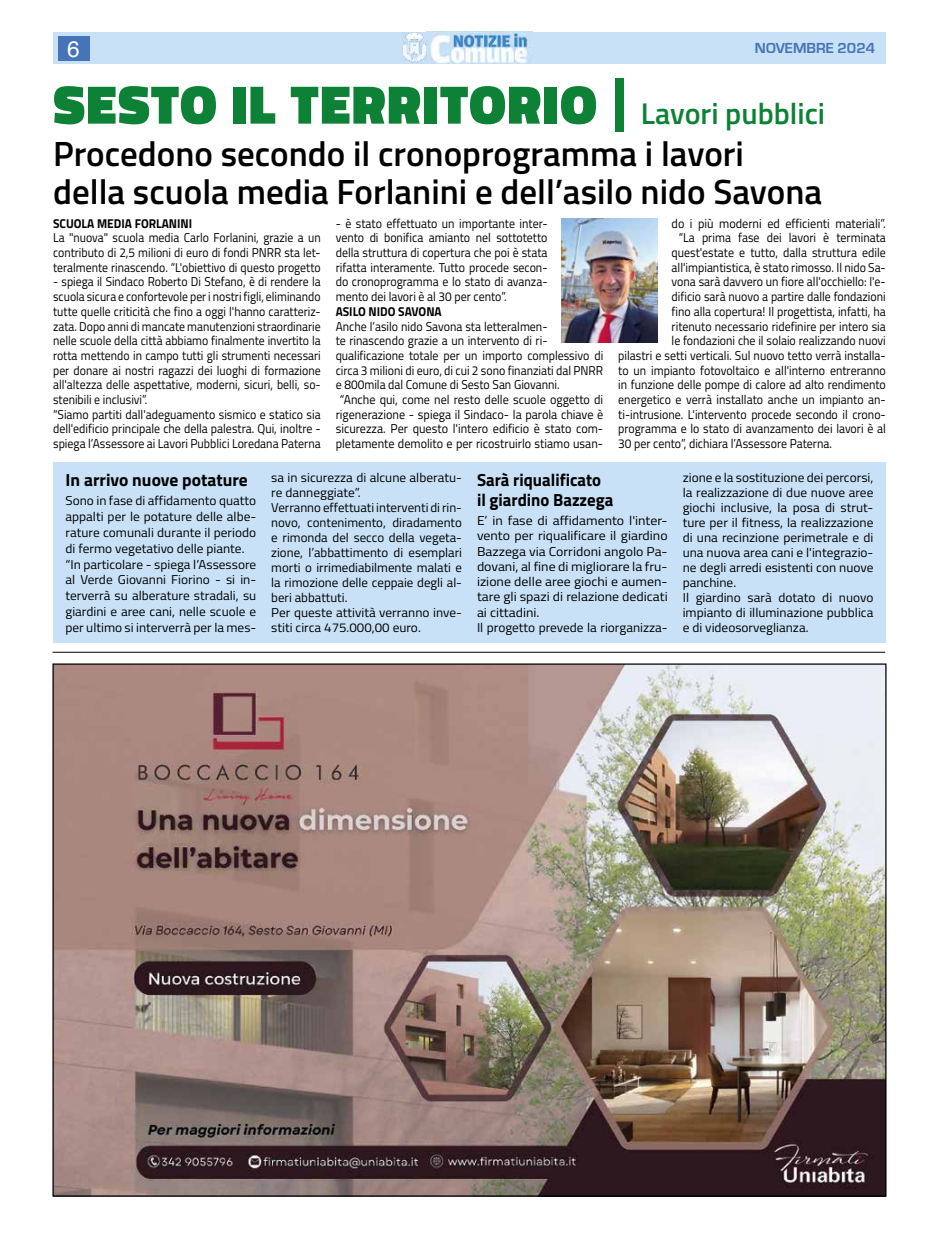
<style>
.page{position:relative;width:939px;height:1241px;background:#fff}
.page>*{position:absolute;margin:0;border:0;box-sizing:border-box;transform-origin:0 0}
.t1{font:900 55px "Titillium";letter-spacing:.025em;color:#0d8236}
.t2{font:600 35px/37.5px "Titillium";color:#000}
.t3{font:600 30px "Titillium";color:#0d8236}
.t4{font:22.5px "Helvetica";color:#fff}
.t5{font:700 17.5px/20.6px "Titillium";color:#000;scale:.96 1}
.t6{font:700 17.5px "Titillium";color:#000}
.t7{font:700 15px "Eurostile";color:#4674b9}
.t8{font:12.75px/14.8px "Titillium";color:#000;text-align:justify;scale:.93 1}
.t9{font:12.75px/15px "Titillium";color:#000;scale:1.04 1}
.t10{font:12.75px/14.6px "Titillium";color:#000;text-align:justify;scale:.92 1}
.t11{font:12.75px/15.2px "Titillium";color:#000;scale:1.08 1}
.t12{font:12.75px "Titillium";color:#000;scale:.95 1}
.t13{font:700 12.75px "Titillium";color:#000;scale:.93 1}
.s1{font-weight:600;font-size:75px}
</style>
<div class="page">
<div style="left:53px;top:32px;width:833px;height:32px;background:#c8e1f6"></div>
<div style="left:58px;top:36px;width:31px;height:25px;background:#4674b9"></div>
<img style="left:402px;top:32px;width:126px;height:32px">
<div style="left:53px;top:461px;width:833px;height:181px;background:#c8e1f6"></div>
<hr style="left:53px;top:652px;width:832px;height:1px;background:#000">
<img style="left:54px;top:665px;width:831px;height:529px">
<img style="left:562px;top:218px;width:95px;height:124px">
<h3 class="t4" style="left:67px;top:31px;width:14px">6</h3>
<p class="t7" style="left:755px;top:40px;width:122px">NOVEMBRE 2024</p>
<h1 class="t1" style="left:53px;top:64px;width:577px">SESTO IL TERRITORIO <span class="s1">l</span></h1>
<h3 class="t3" style="left:641px;top:91px;width:186px">Lavori pubblici</h3>
<h2 class="t2" style="left:53px;top:133px;width:771px">Procedono secondo il cronoprogramma i lavori della scuola media Forlanini e dell’asilo nido Savona</h2>
<p class="t13" style="left:53px;top:213px;width:151px">SCUOLA MEDIA FORLANINI</p>
<p class="t10" style="left:53px;top:230px;width:292px">La "nuova" scuola media Carlo Forlanini, grazie a un contributo di 2,5 milioni di euro di fondi PNRR sta let&shy;teralmente rinascendo. “L'obiettivo di questo progetto</p>
<p class="t10" style="left:53px;top:274px;width:292px;text-align:left">- spiega il Sindaco Roberto Di Stefano, è di rendere la scuola sicura e confortevole per i nostri figli, eliminando tutte quelle criticità che fino a oggi l'hanno caratteriz&shy;zata. Dopo anni di mancate manutenzioni straordinarie nelle scuole della città abbiamo finalmente invertito la rotta mettendo in campo tutti gli strumenti necessari per donare ai nostri ragazzi dei luoghi di formazione all'altezza delle aspettative, moderni, sicuri, belli, so&shy;stenibili e inclusivi”.<br>“Siamo partiti dall'adeguamento sismico e statico sia dell'edificio principale che della palestra. Qui, inoltre - spiega l’Assessore ai Lavori Pubblici Loredana Paterna</p>
<p class="t8" style="left:336px;top:215px;width:229px">- è stato effettuato un importante inter&shy;vento di bonifica amianto nel sottotetto della struttura di copertura che poi è stata rifatta interamente. Tutto procede secon&shy;do cronoprogramma e lo stato di avanza&shy;mento dei lavori è al 30 per cento”.</p>
<p class="t13" style="left:336px;top:301px;width:116px">ASILO NIDO SAVONA</p>
<p class="t8" style="left:336px;top:318px;width:229px">Anche l’asilo nido Savona sta letteralmen-</p>
<p class="t8" style="left:336px;top:333px;width:229px">te rinascendo grazie a un intervento di ri-</p>
<p class="t8" style="left:336px;top:347px;width:289px">qualificazione totale per un importo complessivo di</p>
<p class="t8" style="left:336px;top:362px;width:289px">circa 3 milioni di euro, di cui 2 sono finanziati dal PNRR</p>
<p class="t8" style="left:336px;top:377px;width:242px">e 800mila dal Comune di Sesto San Giovanni.</p>
<p class="t12" style="left:340px;top:390px;width:279px">“Anche qui, come nel resto delle scuole oggetto di</p>
<p class="t12" style="left:336px;top:405px;width:283px">rigenerazione - spiega il Sindaco- la parola chiave è</p>
<p class="t12" style="left:336px;top:419px;width:283px">sicurezza. Per questo l'intero edificio è stato com-</p>
<p class="t12" style="left:336px;top:434px;width:283px">pletamente demolito e per ricostruirlo stiamo usan-</p>
<p class="t12" style="left:672px;top:214px;width:227px">do i più moderni ed efficienti materiali”.</p>
<p class="t8" style="left:679px;top:230px;width:224px">“La prima fase dei lavori è terminata</p>
<p class="t8" style="left:672px;top:244px;width:232px">quest'estate e tutto, dalla struttura edile</p>
<p class="t8" style="left:672px;top:259px;width:232px">all'impiantistica, è stato rimosso. Il nido Sa-</p>
<p class="t8" style="left:672px;top:274px;width:232px">vona sarà davvero un fiore all'occhiello: l'e-</p>
<p class="t8" style="left:672px;top:289px;width:232px">dificio sarà nuovo a partire dalle fondazioni</p>
<p class="t8" style="left:672px;top:303px;width:232px">fino alla copertura! Il progettista, infatti, ha</p>
<p class="t8" style="left:672px;top:318px;width:232px">ritenuto necessario ridefinire per intero sia</p>
<p class="t8" style="left:672px;top:333px;width:232px">le fondazioni che il solaio realizzando nuovi</p>
<p class="t8" style="left:618px;top:347px;width:289px">pilastri e setti verticali. Sul nuovo tetto verrà installa-</p>
<p class="t8" style="left:618px;top:362px;width:289px">to un impianto fotovoltaico e all'interno entreranno</p>
<p class="t8" style="left:618px;top:377px;width:289px">in funzione delle pompe di calore ad alto rendimento</p>
<p class="t8" style="left:618px;top:391px;width:289px">energetico e verrà installato anche un impianto an-</p>
<p class="t8" style="left:618px;top:406px;width:289px">ti-intrusione. L'intervento procede secondo il crono-</p>
<p class="t8" style="left:618px;top:421px;width:289px">programma e lo stato di avanzamento dei lavori è al</p>
<p class="t8" style="left:618px;top:435px;width:231px">30 per cento”, dichiara l’Assessore Paterna.</p>
<h3 class="t6" style="left:66px;top:466px;width:184px">In arrivo nuove potature</h3>
<p class="t9" style="left:66px;top:492px;width:185px;line-height:15.9px">Sono in fase di affidamento quatto appalti per le potature delle albe&shy;rature comunali durante il periodo di fermo vegetativo delle piante. “In particolare - spiega l’Assessore al Verde Giovanni Fiorino - si in&shy;terverrà su alberature stradali, su giardini e aree cani, nelle scuole e per ultimo si interverrà per la mes-</p>
<p class="t9" style="left:271px;top:469px;width:185px">sa in sicurezza di alcune alberatu&shy;re danneggiate”.<br>Verranno effettuati interventi di rin&shy;novo, contenimento, diradamento e rimonda del secco della vegeta&shy;zione, l’abbattimento di esemplari morti o irrimediabilmente malati e la rimozione delle ceppaie degli al&shy;beri abbattuti.<br>Per queste attività verranno inve&shy;stiti circa 475.000,00 euro.</p>
<h3 class="t5" style="left:477px;top:468px;width:144px">Sarà riqualificato il giardino Bazzega</h3>
<p class="t11" style="left:477px;top:512px;width:178px">E’ in fase di affidamento l'inter&shy;vento per riqualificare il giardino<br>Bazzega via Corridoni angolo Pa&shy;dovani, al fine di migliorare la fru&shy;izione delle aree giochi e aumen&shy;tare gli spazi di relazione dedicati ai cittadini.<br>Il progetto prevede la riorganizza-</p>
<p class="t9" style="left:683px;top:469px;width:185px">zione e la sostituzione dei percorsi, la realizzazione di due nuove aree giochi inclusive, la posa di strut&shy;ture per il fitness, la realizzazione di una recinzione perimetrale e di una nuova area cani e l'integrazio&shy;ne degli arredi esistenti con nuove panchine.<br>Il giardino sarà dotato di nuovo impianto di illuminazione pubblica e di videosorveglianza.</p>
</div>
